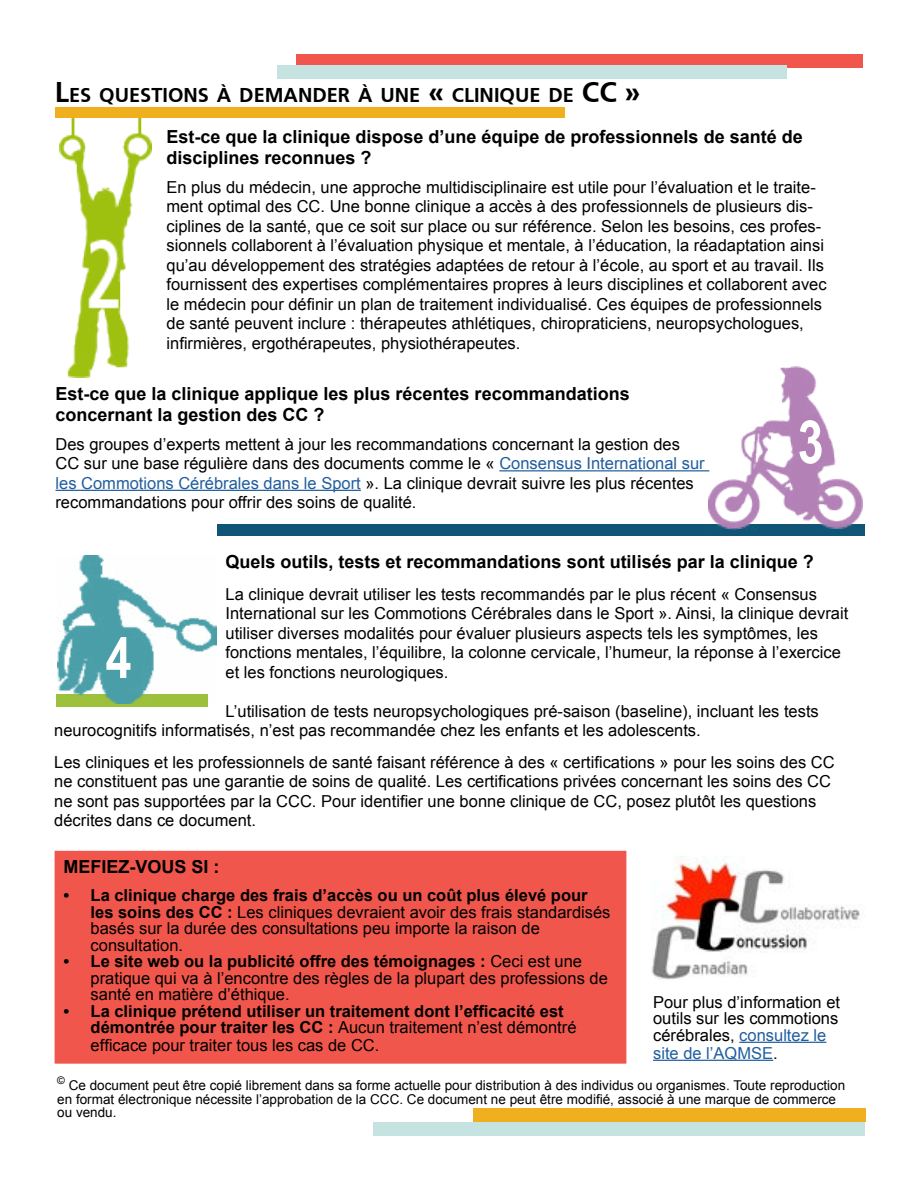
<style>
.page{position:relative;width:918px;height:1188px;background:#fff}
.page>*{position:absolute;margin:0;border:0;box-sizing:border-box;transform-origin:0 0}
.t1{font:700 59.85px "Arial Narrow";color:#fff;scale:.95 1}
.t2{font:700 57px "Arial Narrow";color:#fff}
.t3{font:700 19.95px "Articulate";color:#000}
.t4{font:700 18px/21px "Arial";color:#000}
.t5{font:700 18px "Arial";color:#000}
.t6{font:16.5px/19.5px "Arial";color:#000}
.t7{font:700 16.5px/16.5px "Arial";color:#000}
.t8{font:16.5px "Arial";color:#215e9e}
.t9{font:13.5px/13.5px "Arial";color:#000}
.s1{font-size:28.5px}
.s2{color:#215e9e}
.s3{font-weight:700}
.s4{font-weight:400}
.s5{color:#000}
</style>
<div class="page">
<div style="left:217px;top:524px;width:648px;height:12px;background:#105476"></div>
<div style="left:56px;top:694px;width:152px;height:12px;background:#9dc13b"></div>
<div style="left:59px;top:855px;width:563px;height:204px;background:#f0564b"></div>
<div style="left:55px;top:851px;width:571px;height:213px;border:9px solid #f0564b"></div>
<img style="left:708px;top:366px;width:155px;height:164px">
<div style="left:473px;top:1108px;width:393px;height:14px;background:#f0af1e"></div>
<div style="left:373px;top:1122px;width:492px;height:13px;background:#c5e3e0"></div>
<img style="left:59px;top:117px;width:93px;height:261px">
<img style="left:651px;top:857px;width:209px;height:123px">
<hr style="left:739px;top:1042px;width:87px;height:1px;background:#215e9e">
<hr style="left:653px;top:1060px;width:120px;height:1px;background:#215e9e">
<div style="left:296px;top:54px;width:567px;height:14px;background:#f0564b"></div>
<div style="left:278px;top:65px;width:509px;height:14px;background:#c5e3e0"></div>
<div style="left:56px;top:107px;width:509px;height:10px;background:#f0af1e"></div>
<hr style="left:499px;top:470px;width:210px;height:1px;background:#215e9e">
<hr style="left:56px;top:490px;width:305px;height:1px;background:#215e9e">
<img style="left:57px;top:555px;width:159px;height:148px">
<p class="t3" style="left:55px;top:84px;width:587px"><span class="s1">L</span>ES QUESTIONS À DEMANDER À UNE <span class="s1">«</span> CLINIQUE DE <span class="s1">CC »</span></p>
<p class="t4" style="left:166px;top:127px;width:638px">Est-ce que la clinique dispose d’une équipe de professionnels de santé de disciplines reconnues ?</p>
<p class="t6" style="left:166px;top:177px;width:662px">En plus du médecin, une approche multidisciplinaire est utile pour l’évaluation et le traite&shy;ment optimal des CC. Une bonne clinique a accès à des professionnels de plusieurs dis&shy;ciplines de la santé, que ce soit sur place ou sur référence. Selon les besoins, ces profes&shy;sionnels collaborent à l’évaluation physique et mentale, à l’éducation, la réadaptation ainsi qu’au développement des stratégies adaptées de retour à l’école, au sport et au travail. Ils fournissent des expertises complémentaires propres à leurs disciplines et collaborent avec le médecin pour définir un plan de traitement individualisé. Ces équipes de professionnels de santé peuvent inclure : thérapeutes athlétiques, chiropraticiens, neuropsychologues, infirmières, ergothérapeutes, physiothérapeutes.</p>
<p class="t4" style="left:56px;top:384px;width:576px">Est-ce que la clinique applique les plus récentes recommandations concernant la gestion des CC ?</p>
<p class="t6" style="left:56px;top:434px;width:651px">Des groupes d’experts mettent à jour les recommandations concernant la gestion des CC sur une base régulière dans des documents comme le « <span class="s2">Consensus International sur les Commotions Cérébrales dans le Sport</span> ». La clinique devrait suivre les plus récentes recommandations pour offrir des soins de qualité.</p>
<h1 class="t1" style="left:798px;top:397px;width:29px">3</h1>
<p class="t4" style="left:226px;top:552px;width:590px">Quels outils, tests et recommandations sont utilisés par la clinique ?</p>
<p class="t6" style="left:226px;top:584px;width:624px">La clinique devrait utiliser les tests recommandés par le plus récent « Consensus International sur les Commotions Cérébrales dans le Sport ». Ainsi, la clinique devrait utiliser diverses modalités pour évaluer plusieurs aspects tels les symptômes, les fonctions mentales, l’équilibre, la colonne cervicale, l’humeur, la réponse à l’exercice et les fonctions neurologiques.</p>
<p class="t6" style="left:54px;top:701px;width:766px;text-indent:171px">L’utilisation de tests neuropsychologiques pré-saison (baseline), incluant les tests neurocognitifs informatisés, n’est pas recommandée chez les enfants et les adolescents.</p>
<p class="t6" style="left:54px;top:752px;width:782px">Les cliniques et les professionnels de santé faisant référence à des « certifications » pour les soins des CC ne constituent pas une garantie de soins de qualité. Les certifications privées concernant les soins des CC ne sont pas supportées par la CCC. Pour identifier une bonne clinique de CC, posez plutôt les questions décrites dans ce document.</p>
<p class="t5" style="left:64px;top:855px;width:158px">MÉFIEZ-VOUS SI :</p>
<p class="t6" style="left:91px;top:888px;width:521px;line-height:16.5px;text-indent:-27px"><span class="s3">• La clinique charge des frais d’accès ou un coût plus élevé pour les soins des CC :</span> Les cliniques devraient avoir des frais standardisés basés sur la durée des consultations peu importe la raison de consultation.</p>
<p class="t6" style="left:91px;top:954px;width:519px;line-height:16.5px;text-indent:-27px"><span class="s3">• Le site web ou la publicité offre des témoignages :</span> Ceci est une pratique qui va à l’encontre des règles de la plupart des professions de santé en matière d’éthique.</p>
<p class="t7" style="left:91px;top:1003px;width:487px;text-indent:-27px">• La clinique prétend utiliser un traitement dont l’efficacité est démontrée pour traiter les CC : <span class="s4">Aucun traitement n’est démontré</span></p>
<p class="t6" style="left:91px;top:1036px;width:290px">efficace pour traiter tous les cas de CC.</p>
<h2 class="t2" style="left:106px;top:615px;width:27px">4</h2>
<p class="t6" style="left:653px;top:994px;width:189px;line-height:16.5px;text-align:justify">Pour plus d’information et outils sur les commotions cérébrales, <span class="s2">consultez le</span></p>
<p class="t8" style="left:653px;top:1042px;width:126px">site de l’AQMSE<span class="s5">.</span></p>
<p class="t9" style="left:57px;top:1079px;width:789px"><sup>©</sup> Ce document peut être copié librement dans sa forme actuelle pour distribution à des individus ou organismes. Toute reproduction en format électronique nécessite l’approbation de la CCC. Ce document ne peut être modifié, associé à une marque de commerce ou vendu.</p>
</div>
